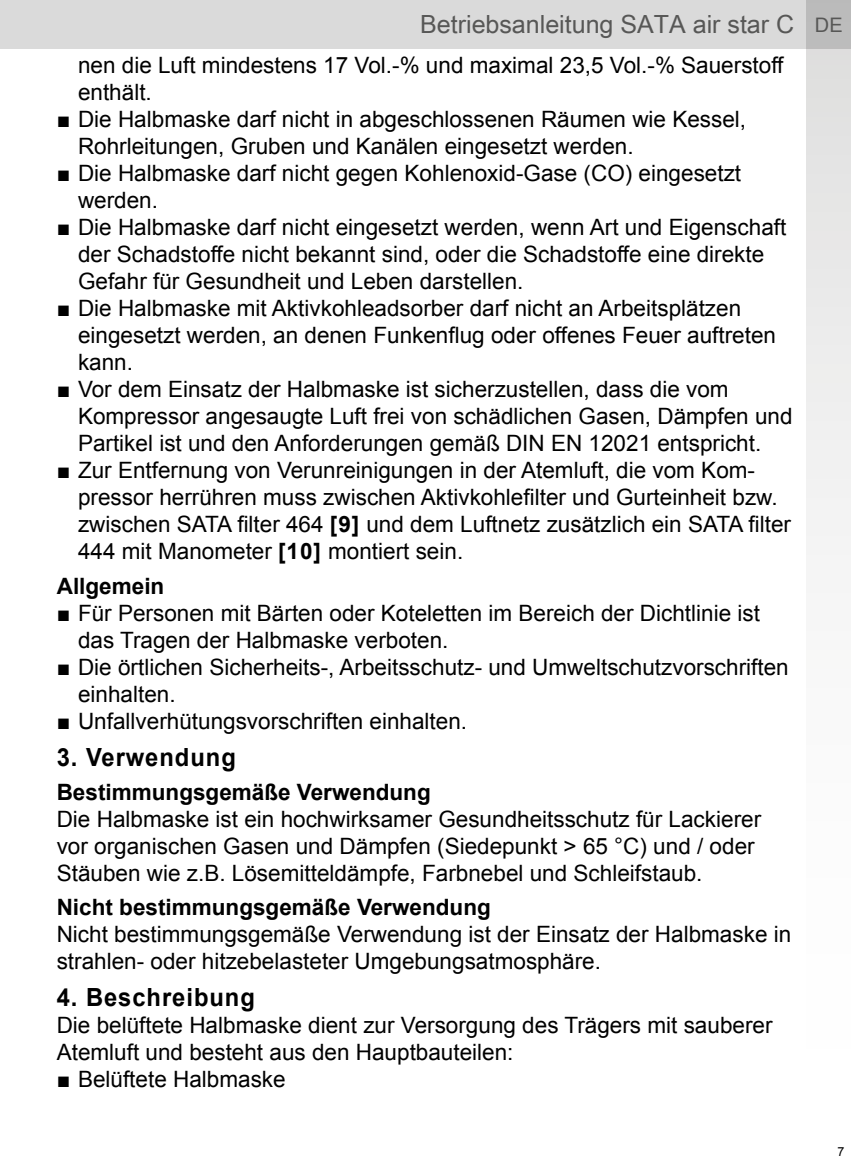
<style>
.page{position:relative;width:851px;height:1170px;background:#fff}
.page>*{position:absolute;margin:0;border:0;box-sizing:border-box;transform-origin:0 0}
.t1{font:25px "Arial Unicode MS";color:#575756}
.t2{font:700 25px "Arial";letter-spacing:.04em;color:#000;scale:.95 1}
.t3{font:22.5px/27px "Arial";color:#000}
.t4{font:700 22.5px "Arial";color:#000}
.t5{font:12.5px "Arial";color:#000}
.s1{font-family:"Arial";font-size:20px}
.s2{font-weight:700}
</style>
<div class="page">
<div style="left:0;top:0;width:850px;height:49px;background:#dadada"></div>
<svg style="left:806px;top:0;width:44px;height:555px"></svg>
<p class="t1" style="left:420px;top:6px;width:424px">Betriebsanleitung SATA air star C <span class="s1">DE</span></p>
<p class="t3" style="left:78px;top:52px;width:706px">nen die Luft mindestens 17 Vol.-% und maximal 23,5 Vol.-% Sauerstoff enthält.</p>
<p class="t3" style="left:78px;top:106px;width:669px;text-indent:-21px">■ Die Halbmaske darf nicht in abgeschlossenen Räumen wie Kessel,<br>Rohrleitungen, Gruben und Kanälen eingesetzt werden.</p>
<p class="t3" style="left:78px;top:160px;width:664px;text-indent:-21px">■ Die Halbmaske darf nicht gegen Kohlenoxid-Gase (CO) eingesetzt werden.</p>
<p class="t3" style="left:78px;top:214px;width:709px;text-indent:-21px">■ Die Halbmaske darf nicht eingesetzt werden, wenn Art und Eigenschaft der Schadstoffe nicht bekannt sind, oder die Schadstoffe eine direkte<br>Gefahr für Gesundheit und Leben darstellen.</p>
<p class="t3" style="left:78px;top:295px;width:699px;text-indent:-21px">■ Die Halbmaske mit Aktivkohleadsorber darf nicht an Arbeitsplätzen eingesetzt werden, an denen Funkenflug oder offenes Feuer auftreten kann.</p>
<p class="t3" style="left:78px;top:376px;width:716px;text-indent:-21px">■ Vor dem Einsatz der Halbmaske ist sicherzustellen, dass die vom<br>Kompressor angesaugte Luft frei von schädlichen Gasen, Dämpfen und<br>Partikel ist und den Anforderungen gemäß DIN EN 12021 entspricht.</p>
<p class="t3" style="left:78px;top:457px;width:714px;text-indent:-21px">■ Zur Entfernung von Verunreinigungen in der Atemluft, die vom Kom&shy;pressor herrühren muss zwischen Aktivkohlefilter und Gurteinheit bzw. zwischen SATA filter 464 <span class="s2">[9]</span> und dem Luftnetz zusätzlich ein SATA filter 444 mit Manometer <span class="s2">[10]</span> montiert sein.</p>
<p class="t4" style="left:57px;top:570px;width:109px">Allgemein</p>
<p class="t3" style="left:78px;top:599px;width:683px;text-indent:-21px">■ Für Personen mit Bärten oder Koteletten im Bereich der Dichtlinie ist das Tragen der Halbmaske verboten.</p>
<p class="t3" style="left:78px;top:653px;width:712px;text-indent:-21px">■ Die örtlichen Sicherheits-, Arbeitsschutz- und Umweltschutzvorschriften einhalten.</p>
<p class="t3" style="left:57px;top:707px;width:412px">■ Unfallverhütungsvorschriften einhalten.</p>
<p class="t2" style="left:57px;top:740px;width:190px">3. Verwendung</p>
<p class="t4" style="left:57px;top:776px;width:375px">Bestimmungsgemäße Verwendung</p>
<p class="t3" style="left:57px;top:805px;width:705px">Die Halbmaske ist ein hochwirksamer Gesundheitsschutz für Lackierer vor organischen Gasen und Dämpfen (Siedepunkt &gt; 65 °C) und / oder<br>Stäuben wie z.B. Lösemitteldämpfe, Farbnebel und Schleifstaub.</p>
<p class="t4" style="left:57px;top:892px;width:435px">Nicht bestimmungsgemäße Verwendung</p>
<p class="t3" style="left:57px;top:920px;width:736px">Nicht bestimmungsgemäße Verwendung ist der Einsatz der Halbmaske in strahlen- oder hitzebelasteter Umgebungsatmosphäre.</p>
<p class="t2" style="left:57px;top:980px;width:210px">4. Beschreibung</p>
<p class="t3" style="left:57px;top:1011px;width:717px">Die belüftete Halbmaske dient zur Versorgung des Trägers mit sauberer<br>Atemluft und besteht aus den Hauptbauteilen:</p>
<p class="t3" style="left:57px;top:1065px;width:230px">■ Belüftete Halbmaske</p>
<p class="t5" style="left:837px;top:1143px;width:8px">7</p>
</div>
